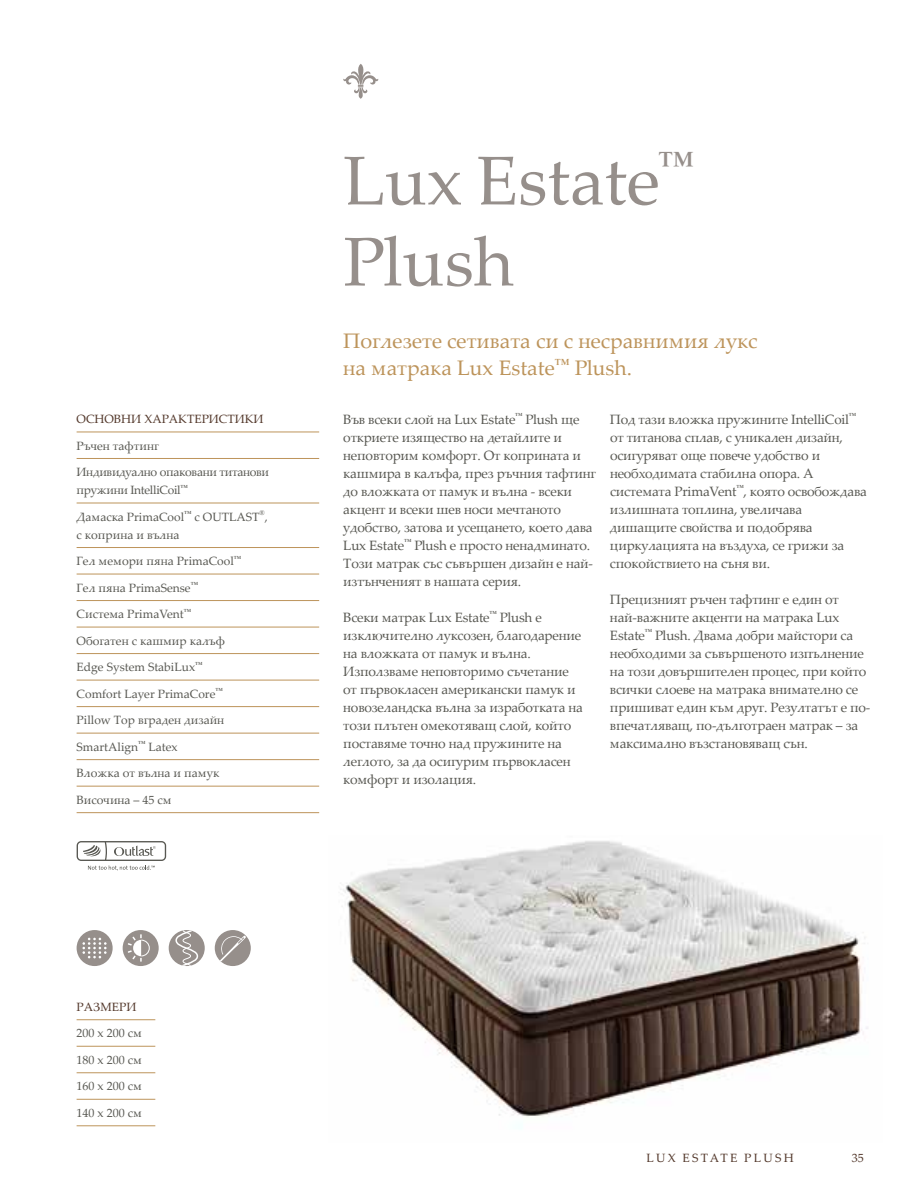
<style>
.page{position:relative;width:915px;height:1191px;background:#fff}
.page>*{position:absolute;margin:0;border:0;box-sizing:border-box;transform-origin:0 0}
.t1{font:69px/81px "Palatino Linotype";color:#968f8b}
.t2{font:21px/27px "Palatino Linotype";color:#bd945b}
.t3{font:13.5px/18px "Palatino Linotype";letter-spacing:-.015em;color:#585852}
.t4{font:12px "Palatino Linotype";color:#585852}
.t5{font:12px/18px "Palatino Linotype";letter-spacing:-.025em;color:#585852}
.t6{font:12px "Palatino Linotype";color:#52372a}
.t7{font:12px "Palatino Linotype";letter-spacing:.195em;color:#52372a}
.t8{font:7.05px "Times New Roman";color:#585852}
</style>
<div class="page">
<svg style="left:77px;top:841px;width:89px;height:29px"></svg>
<div style="left:77px;top:930px;width:36px;height:36px;background:#968f8b;border-radius:50%"></div>
<svg style="left:82px;top:937px;width:24px;height:21px"></svg>
<div style="left:215px;top:930px;width:36px;height:36px;background:#968f8b;border-radius:50%"></div>
<svg style="left:215px;top:935px;width:31px;height:31px"></svg>
<div style="left:123px;top:930px;width:36px;height:36px;background:#968f8b;border-radius:50%"></div>
<hr style="left:140px;top:934px;width:2px;height:27px;background:#fff">
<svg style="left:128px;top:936px;width:22px;height:23px"></svg>
<div style="left:169px;top:930px;width:36px;height:36px;background:#968f8b;border-radius:50%"></div>
<svg style="left:175px;top:930px;width:24px;height:36px"></svg>
<img style="left:340px;top:841px;width:528px;height:276px">
<hr style="left:77px;top:431px;width:242px;height:1px;background:#bd945b">
<hr style="left:77px;top:458px;width:242px;height:1px;background:#bd945b">
<hr style="left:77px;top:502px;width:242px;height:1px;background:#bd945b">
<hr style="left:77px;top:547px;width:242px;height:1px;background:#bd945b">
<hr style="left:77px;top:573px;width:242px;height:1px;background:#bd945b">
<hr style="left:77px;top:600px;width:242px;height:1px;background:#bd945b">
<hr style="left:77px;top:626px;width:242px;height:1px;background:#bd945b">
<hr style="left:77px;top:653px;width:242px;height:1px;background:#bd945b">
<hr style="left:77px;top:679px;width:242px;height:1px;background:#bd945b">
<hr style="left:77px;top:706px;width:242px;height:1px;background:#bd945b">
<hr style="left:77px;top:732px;width:242px;height:1px;background:#bd945b">
<hr style="left:77px;top:759px;width:242px;height:1px;background:#bd945b">
<hr style="left:77px;top:785px;width:242px;height:1px;background:#bd945b">
<hr style="left:77px;top:812px;width:242px;height:1px;background:#bd945b">
<svg style="left:343px;top:64px;width:35px;height:35px"></svg>
<hr style="left:77px;top:1019px;width:78px;height:1px;background:#bd945b">
<hr style="left:77px;top:1045px;width:78px;height:1px;background:#bd945b">
<hr style="left:77px;top:1072px;width:78px;height:1px;background:#bd945b">
<hr style="left:77px;top:1098px;width:78px;height:1px;background:#bd945b">
<hr style="left:77px;top:1125px;width:78px;height:1px;background:#bd945b">
<p class="t6" style="left:77px;top:410px;width:188px">ОСНОВНИ ХАРАКТЕРИСТИКИ</p>
<p class="t4" style="left:77px;top:437px;width:84px">Ръчен тафтинг</p>
<p class="t5" style="left:77px;top:462px;width:194px">Индивидуално опаковани титанови пружини IntelliCoil<sup>™</sup></p>
<p class="t4" style="left:77px;top:508px;width:192px">Дамаска PrimaCool<sup>™</sup> с OUTLAST ,</p>
<p class="t8" style="left:259px;top:508px;width:7px">®</p>
<p class="t4" style="left:77px;top:526px;width:104px">с коприна и вълна</p>
<p class="t4" style="left:77px;top:552px;width:166px">Гел мемори пяна PrimaCool<sup>™</sup></p>
<p class="t4" style="left:77px;top:579px;width:123px">Гел пяна PrimaSense<sup>™</sup></p>
<p class="t4" style="left:77px;top:605px;width:116px">Система PrimaVent<sup>™</sup></p>
<p class="t4" style="left:77px;top:632px;width:150px">Обогатен с кашмир калъф</p>
<p class="t4" style="left:77px;top:658px;width:127px">Edge System StabiLux<sup>™</sup></p>
<p class="t4" style="left:77px;top:685px;width:148px">Comfort Layer PrimaCore<sup>™</sup></p>
<p class="t4" style="left:77px;top:711px;width:149px">Pillow Top вграден дизайн</p>
<p class="t4" style="left:77px;top:738px;width:103px">SmartAlign<sup>™</sup> Latex</p>
<p class="t4" style="left:77px;top:764px;width:144px">Вложка от вълна и памук</p>
<p class="t4" style="left:77px;top:791px;width:97px">Височина – 45 см</p>
<h1 class="t1" style="left:343px;top:138px;width:352px">Lux Estate<sup>™<br></sup>Plush</h1>
<h2 class="t2" style="left:343px;top:326px;width:415px">Поглезете сетивата си с несравнимия лукс на матрака Lux Estate<sup>™</sup> Plush.</h2>
<p class="t3" style="left:343px;top:410px;width:254px">Във всеки слой на Lux Estate<sup>™</sup> Plush ще откриете изящество на детайлите и неповторим комфорт. От коприната и кашмира в калъфа, през ръчния тафтинг до вложката от памук и вълна - всеки акцент и всеки шев носи мечтаното удобство, затова и усещането, което дава Lux Estate<sup>™</sup> Plush е просто ненадминато.<br>Този матрак със съвършен дизайн е най&shy;изтънченият в нашата серия.</p>
<p class="t3" style="left:343px;top:608px;width:241px">Всеки матрак Lux Estate<sup>™</sup> Plush е изключително луксозен, благодарение на вложката от памук и вълна.<br>Използваме неповторимо съчетание от първокласен американски памук и новозеландска вълна за изработката на този плътен омекотяващ слой, който поставяме точно над пружините на леглото, за да осигурим първокласен комфорт и изолация.</p>
<p class="t3" style="left:609px;top:410px;width:258px">Под тази вложка пружините IntelliCoil<sup>™ </sup>от титанова сплав, с уникален дизайн, осигуряват още повече удобство и необходимата стабилна опора. А системата PrimaVent<sup>™</sup>, която освобождава излишната топлина, увеличава дишащите свойства и подобрява циркулацията на въздуха, се грижи за спокойствието на съня ви.</p>
<p class="t3" style="left:609px;top:590px;width:262px">Прецизният ръчен тафтинг е един от най-важните акценти на матрака Lux Estate<sup>™</sup> Plush. Двама добри майстори са необходими за съвършеното изпълнение на този довършителен процес, при който всички слоеве на матрака внимателно се пришиват един към друг. Резултатът е по&shy;впечатляващ, по-дълготраен матрак – за максимално възстановяващ сън.</p>
<p class="t6" style="left:77px;top:998px;width:61px">РАЗМЕРИ</p>
<p class="t4" style="left:77px;top:1024px;width:67px">200 x 200 см</p>
<p class="t4" style="left:77px;top:1051px;width:67px">180 x 200 см</p>
<p class="t4" style="left:77px;top:1077px;width:67px">160 x 200 см</p>
<p class="t4" style="left:77px;top:1104px;width:67px">140 x 200 см</p>
<p class="t7" style="left:646px;top:1149px;width:149px">LUX ESTATE PLUSH</p>
<p class="t6" style="left:851px;top:1149px;width:13px">35</p>
</div>
